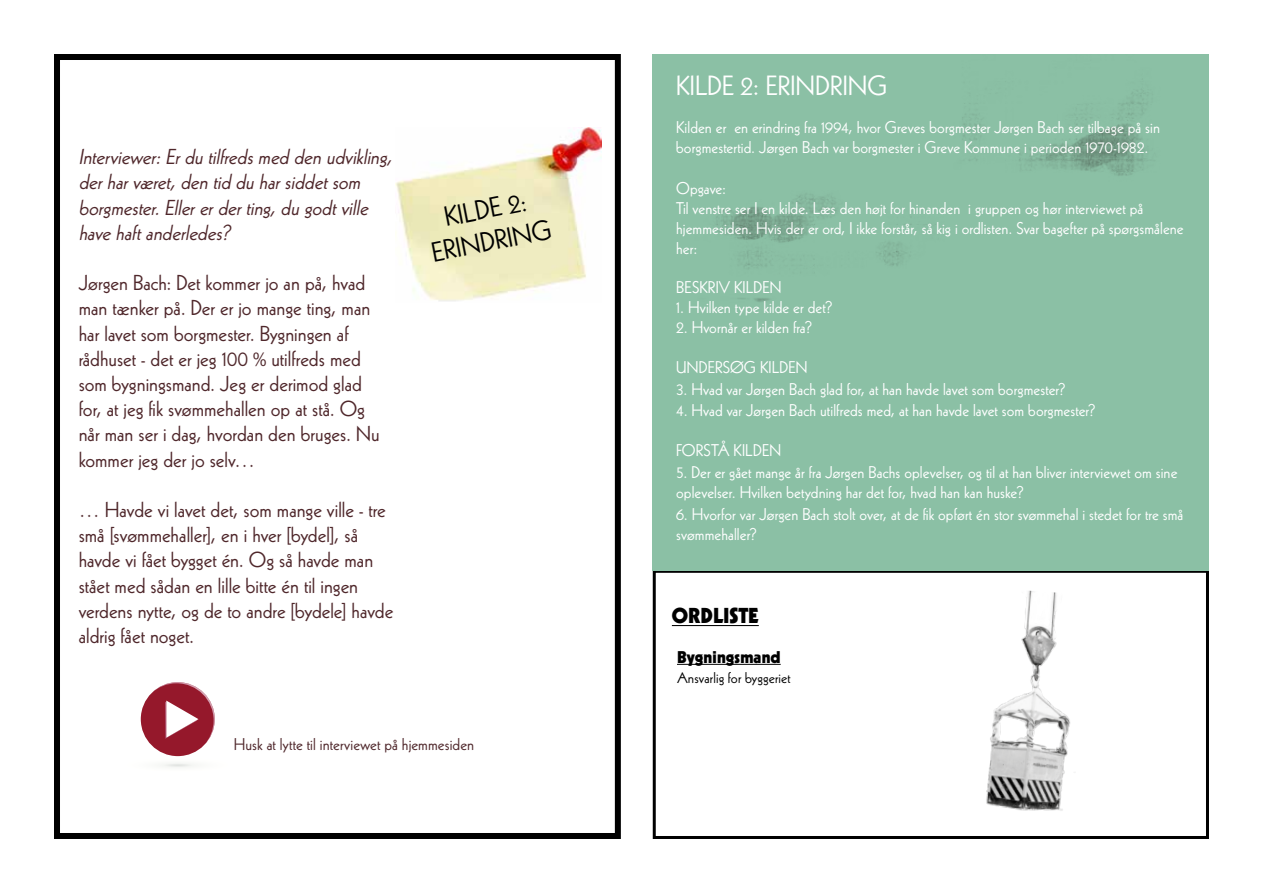
<style>
.page{position:relative;width:1263px;height:893px;background:#fff}
.page>*{position:absolute;margin:0;border:0;box-sizing:border-box;transform-origin:0 0}
.t1{font:27px/32.4px "Kabel LT Std";color:#000;text-align:center}
.t2{font:27px "Kabel LT Std";letter-spacing:.01em;color:#fff}
.t3{font:21px/25.2px "Kabel LT Std";color:#4f272b}
.t4{font:italic 21px/25.2px "Kabel LT Std";color:#4f272b}
.t5{font:900 21px "Kabel LT Std";color:#000}
.t6{font:16.5px/19.8px "Kabel LT Std";letter-spacing:.005em;color:#fff}
.t7{font:16.5px "Kabel LT Std";letter-spacing:.005em;color:#4f272b}
.t8{font:900 16.5px "Kabel LT Std";letter-spacing:.005em;color:#000}
.t9{font:15px "Kabel LT Std";letter-spacing:.01em;color:#000}
</style>
<div class="page">
<hr style="left:672px;top:625px;width:87px;height:1px;background:#000">
<svg style="left:140px;top:682px;width:75px;height:85px"></svg>
<img style="left:395px;top:127px;width:207px;height:174px">
<div style="left:54px;top:54px;width:567px;height:785px;border:6px solid #000"></div>
<div style="left:653px;top:570px;width:556px;height:269px;border:3px solid #000"></div>
<hr style="left:677px;top:664px;width:104px;height:1px;background:#000">
<img style="left:938px;top:590px;width:176px;height:249px">
<div style="left:653px;top:54px;width:556px;height:517px;background:#8bc0a5"></div>
<img style="left:716px;top:92px;width:429px;height:210px">
<p class="t4" style="left:79px;top:144px;width:319px">Interviewer:Erdu tilfredsmed den udvikling, derharværet,den tid du harsiddetsom borgmester.Ellererderting,du godtville have haftanderledes?</p>
<p class="t3" style="left:79px;top:270px;width:303px">Jørgen Bach: Det kommer jo an på, hvad man tænker på. Der er jo mange ting, man har lavet som borgmester. Bygningen af rådhuset - det er jeg 100 % utilfreds med som bygningsmand. Jeg er derimod glad for, at jeg fik svømmehallen op at stå. Og når man ser i dag, hvordan den bruges. Nu kommer jeg der jo selv…</p>
<p class="t3" style="left:79px;top:497px;width:316px">… Havde vi lavet det, som mange ville - tre små [svømmehaller], en i hver [bydel], så havde vi fået bygget én. Og så havde man stået med sådan en lille bitte én til ingen verdens nytte, og de to andre [bydele] havde aldrig fået noget.</p>
<h1 class="t1" style="left:423px;top:205px;width:123px;rotate:-11deg">KILDE 2:<br>ERINDRING</h1>
<p class="t7" style="left:234px;top:734px;width:242px">Husk at lytte til interviewet på hjemmesiden</p>
<h1 class="t2" style="left:676px;top:70px;width:213px">KILDE 2: ERINDRING</h1>
<p class="t6" style="left:676px;top:117px;width:485px">Kilden er en erindring fra 1994, hvor Greves borgmester Jørgen Bach ser tilbage på sin borgmestertid. Jørgen Bach var borgmester i Greve Kommune i perioden 1970-1982.</p>
<p class="t6" style="left:676px;top:179px;width:509px">Opgave:<br>Til venstre ser I en kilde. Læs den højt for hinanden i gruppen og hør interviewet på hjemmesiden. Hvis der er ord, I ikke forstår, så kig i ordlisten. Svar bagefter på spørgsmålene her:</p>
<p class="t6" style="left:676px;top:278px;width:107px">BESKRIV KILDEN</p>
<p class="t6" style="left:676px;top:298px;width:158px">1. Hvilken type kilde er det?</p>
<p class="t6" style="left:676px;top:317px;width:138px">2. Hvornår er kilden fra?</p>
<p class="t6" style="left:676px;top:357px;width:133px">UNDERSØG KILDEN</p>
<p class="t6" style="left:676px;top:379px;width:391px">3. Hvad var Jørgen Bach glad for, at han havde lavet som borgmester?</p>
<p class="t6" style="left:676px;top:401px;width:421px">4. Hvad var Jørgen Bach utilfreds med, at han havde lavet som borgmester?</p>
<p class="t6" style="left:676px;top:440px;width:106px">FORSTÅ KILDEN</p>
<p class="t6" style="left:676px;top:462px;width:503px">5. Der er gået mange år fra Jørgen Bachs oplevelser, og til at han bliver interviewet om sine oplevelser. Hvilken betydning har det for, hvad han kan huske?</p>
<p class="t6" style="left:676px;top:504px;width:509px">6. Hvorfor var Jørgen Bach stolt over, at de fik opført én stor svømmehal i stedet for tre små svømmehaller?</p>
<p class="t5" style="left:672px;top:603px;width:88px">ORDLISTE</p>
<p class="t8" style="left:677px;top:646px;width:105px">Bygningsmand</p>
<p class="t9" style="left:677px;top:669px;width:115px">Ansvarlig for byggeriet</p>
</div>
